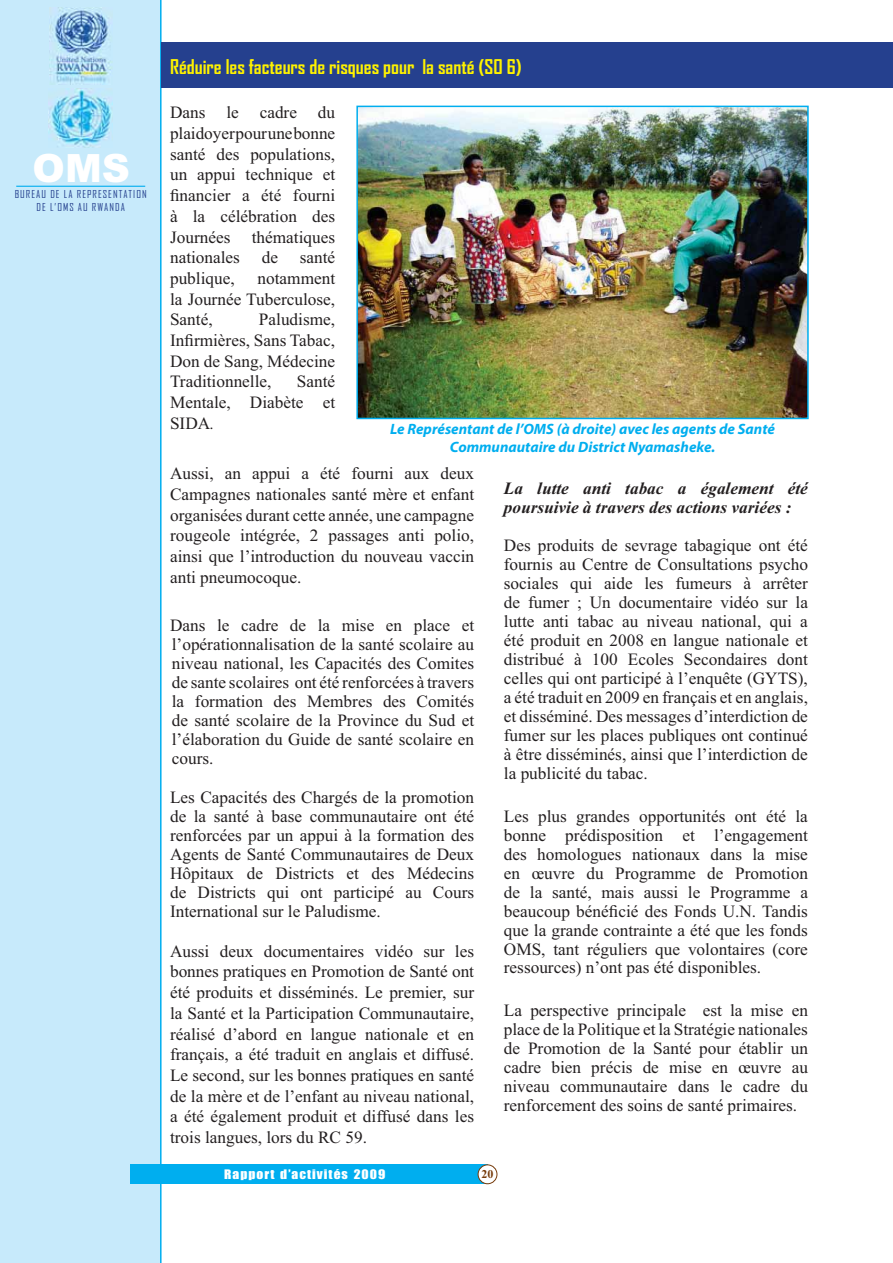
<style>
.page{position:relative;width:893px;height:1263px;background:#fff}
.page>*{position:absolute;margin:0;border:0;box-sizing:border-box;transform-origin:0 0}
.t1{font:900 39px "Arial";color:#fff}
.t2{font:700 19.5px "Agency FB";color:#fff200}
.t3{font:17.25px/18.9px "Times New Roman";color:#231f20;text-align:justify}
.t4{font:italic 700 17.25px/18.9px "Times New Roman";color:#231f20}
.t5{font:italic 700 15px/18px "Myriad Pro";color:#00aeef;text-align:center}
.t6{font:12.15px "Impact";letter-spacing:.075em;color:#fff;scale:1.11 1}
.t7{font:700 12px "Times New Roman";color:#763b0b}
.t8{font:10.5px/12.6px "Agency FB";letter-spacing:.1em;color:#25408e;text-align:center}
.s1{font-style:italic}
</style>
<div class="page">
<div style="left:0;top:0;width:162px;height:1263px;background:#c7eafb"></div>
<img style="left:48px;top:89px;width:64px;height:59px">
<img style="left:50px;top:8px;width:62px;height:76px">
<hr style="left:16px;top:186px;width:129px;height:1px;background:#00aeef">
<div style="left:130px;top:1165px;width:357px;height:19px;background:#00aeef"></div>
<div style="left:478px;top:1165px;width:19px;height:19px;background:#fff;border-radius:50%"></div>
<div style="left:478px;top:1165px;width:19px;height:19px;border:1px solid #763b0b;border-radius:50%"></div>
<img style="left:359px;top:109px;width:447px;height:307px">
<div style="left:356px;top:106px;width:453px;height:313px;border:2px solid #00aeef"></div>
<div style="left:161px;top:42px;width:732px;height:46px;background:#25408e"></div>
<h1 class="t1" style="left:33px;top:154px;width:99px">OMS</h1>
<p class="t8" style="left:15px;top:188px;width:133px">BUREAU DE LA REPRESENTATION<br>DE L’OMS AU RWANDA</p>
<p class="t2" style="left:170px;top:59px;width:353px">Réduire les facteurs de risques pour la santé (SO 6)</p>
<p class="t3" style="left:170px;top:104px;width:167px;line-height:20.7px">Dans le cadre du plaidoyer pour une bonne santé des populations, un appui technique et financier a été fourni à la célébration des Journées thématiques nationales</p>
<p class="t3" style="left:262px;top:250px;width:18px">de</p>
<p class="t3" style="left:300px;top:250px;width:37px">santé</p>
<p class="t3" style="left:170px;top:270px;width:66px">publique,</p>
<p class="t3" style="left:170px;top:269px;width:167px;line-height:20.7px;text-indent:87px">notamment la Journée Tuberculose, Santé,</p>
<p class="t3" style="left:170px;top:311px;width:167px;line-height:20.7px;text-indent:89px">Paludisme, Infirmières, Sans Tabac, Don de Sang, Médecine Traditionnelle,</p>
<p class="t3" style="left:170px;top:373px;width:167px;line-height:20.7px;text-indent:127px">Santé Mentale, Diabète et SIDA<span class="s1">.</span></p>
<p class="t3" style="left:170px;top:465px;width:306px;line-height:20.7px">Aussi, an appui a été fourni aux deux Campagnes nationales santé mère et enfant organisées durant cette année, une campagne rougeole intégrée, 2 passages anti polio, ainsi que l’introduction du nouveau vaccin anti pneumocoque.</p>
<p class="t3" style="left:170px;top:618px;width:306px">Dans le cadre de la mise en place et l’opérationnalisation de la santé scolaire au niveau national, les Capacités des Comites de sante scolaires ont été renforcées à travers la formation des Membres des Comités de santé scolaire de la Province du Sud et l’élaboration du Guide de santé scolaire en cours.</p>
<p class="t3" style="left:170px;top:789px;width:306px">Les Capacités des Chargés de la promotion de la santé à base communautaire ont été renforcées par un appui à la formation des Agents de Santé Communautaires de Deux Hôpitaux de Districts et des Médecins de Districts qui ont participé au Cours International sur le Paludisme.</p>
<p class="t3" style="left:170px;top:942px;width:306px;line-height:20.7px">Aussi deux documentaires vidéo sur les bonnes pratiques en Promotion de Santé ont été produits et disséminés. Le premier, sur la Santé et la Participation Communautaire, réalisé d’abord en langue nationale et en français, a été traduit en anglais et diffusé.<br>Le second, sur les bonnes pratiques en santé de la mère et de l’enfant au niveau national, a été également produit et diffusé dans les trois langues, lors du RC 59.</p>
<p class="t5" style="left:390px;top:421px;width:386px">Le Représentant de l’OMS (à droite) avec les agents de Santé<br>Communautaire du District Nyamasheke.</p>
<p class="t4" style="left:504px;top:480px;width:306px">La lutte anti tabac a également été poursuivie à travers des actions variées :</p>
<p class="t3" style="left:504px;top:537px;width:306px">Des produits de sevrage tabagique ont été fournis au Centre de Consultations psycho sociales qui aide les fumeurs à arrêter de fumer ; Un documentaire vidéo sur la lutte anti tabac au niveau national, qui a été produit en 2008 en langue nationale et distribué à 100 Ecoles Secondaires dont celles qui ont participé à l’enquête (GYTS), a été traduit en 2009 en français et en anglais, et disséminé. Des messages d’interdiction de fumer sur les places publiques ont continué à être disséminés, ainsi que l’interdiction de la publicité du tabac.</p>
<p class="t3" style="left:504px;top:808px;width:306px">Les plus grandes opportunités ont été la bonne prédisposition et l’engagement des homologues nationaux dans la mise en œuvre du Programme de Promotion de la santé, mais aussi le Programme a beaucoup bénéficié des Fonds U.N. Tandis que la grande contrainte a été que les fonds OMS, tant réguliers que volontaires (core ressources) n’ont pas été disponibles.</p>
<p class="t3" style="left:504px;top:1003px;width:306px">La perspective principale est la mise en place de la Politique et la Stratégie nationales de Promotion de la Santé pour établir un cadre bien précis de mise en œuvre au niveau communautaire dans le cadre du renforcement des soins de santé primaires.</p>
<p class="t6" style="left:224px;top:1170px;width:147px">Rapport d’activités 2009</p>
<p class="t7" style="left:481px;top:1167px;width:13px">20</p>
</div>
